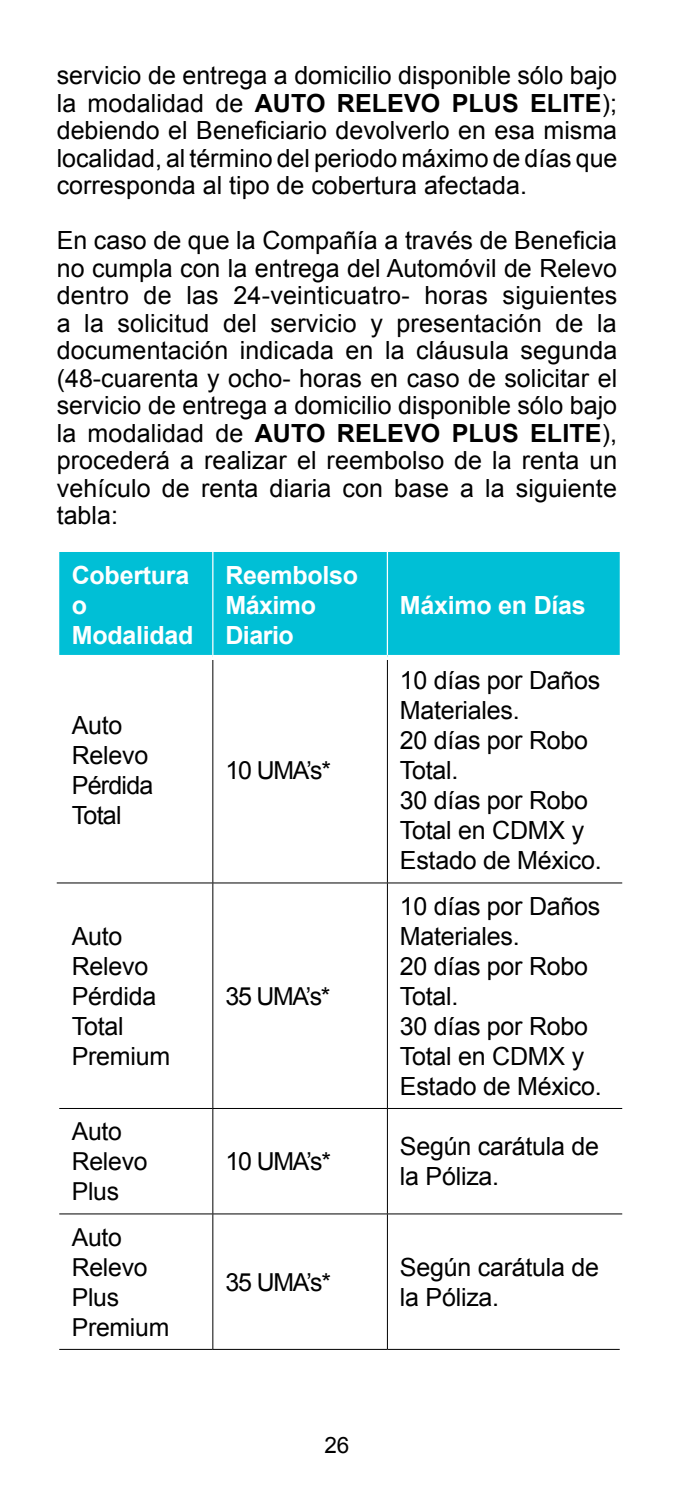
<style>
.page{position:relative;width:674px;height:1489px;background:#fff}
.page>*{position:absolute;margin:0;border:0;box-sizing:border-box;transform-origin:0 0}
.t1{font:25px/30px "Arial";letter-spacing:-.01em;color:#000}
.t2{font:700 25px/30px "Arial";letter-spacing:-.01em;color:#fff}
.t3{font:25px/30px "Arial";letter-spacing:-.03em;color:#000}
.t4{font:24.75px/30px "Arial";letter-spacing:-.01em;color:#000}
.t5{font:22.5px "Arial";color:#000}
.s1{font-weight:700}
.s2{font-size:25px}
</style>
<div class="page">
<div style="left:59px;top:552px;width:560px;height:103px;background:#00bfd6"></div>
<svg style="left:59px;top:883px;width:560px;height:224px"></svg>
<svg style="left:59px;top:1108px;width:558px;height:105px"></svg>
<svg style="left:59px;top:1214px;width:560px;height:134px"></svg>
<hr style="left:212px;top:660px;width:1px;height:222px;background:#000">
<hr style="left:387px;top:660px;width:1px;height:222px;background:#000">
<hr style="left:57px;top:882px;width:156px;height:1px;background:#000">
<hr style="left:213px;top:882px;width:174px;height:1px;background:#000">
<hr style="left:212px;top:883px;width:1px;height:225px;background:#000">
<hr style="left:387px;top:882px;width:235px;height:1px;background:#000">
<hr style="left:387px;top:883px;width:1px;height:225px;background:#000">
<hr style="left:59px;top:1107px;width:154px;height:1px;background:#000">
<hr style="left:213px;top:1107px;width:174px;height:1px;background:#000">
<hr style="left:212px;top:1108px;width:1px;height:105px;background:#000">
<hr style="left:387px;top:1107px;width:235px;height:1px;background:#000">
<hr style="left:387px;top:1108px;width:1px;height:105px;background:#000">
<hr style="left:59px;top:1213px;width:154px;height:1px;background:#000">
<hr style="left:213px;top:1213px;width:174px;height:1px;background:#000">
<hr style="left:212px;top:1214px;width:1px;height:134px;background:#000">
<hr style="left:387px;top:1213px;width:235px;height:1px;background:#000">
<hr style="left:387px;top:1214px;width:1px;height:134px;background:#000">
<hr style="left:59px;top:1348px;width:154px;height:1px;background:#000">
<hr style="left:213px;top:1348px;width:174px;height:1px;background:#000">
<hr style="left:387px;top:1348px;width:232px;height:1px;background:#000">
<hr style="left:212px;top:552px;width:1px;height:103px;background:#fff">
<hr style="left:386px;top:552px;width:2px;height:103px;background:#fff">
<p class="t1" style="left:57px;top:62px;width:562px;line-height:27.5px;text-align:justify">servicio de entrega a domicilio disponible sólo bajo la modalidad de <span class="s1">AUTO RELEVO PLUS ELITE</span>); debiendo el Beneficiario devolverlo en esa misma localidad, al término del periodo máximo de días que corresponda al tipo de cobertura afectada.</p>
<p class="t1" style="left:57px;top:227px;width:562px;line-height:27.5px;text-align:justify">En caso de que la Compañía a través de Beneficia no cumpla con la entrega del Automóvil de Relevo dentro de las 24-veinticuatro- horas siguientes a la solicitud del servicio y presentación de la documentación indicada en la cláusula segunda (48-cuarenta y ocho- horas en caso de solicitar el servicio de entrega a domicilio disponible sólo bajo la modalidad de <span class="s1">AUTO RELEVO PLUS ELITE</span>), procederá a realizar el reembolso de la renta un vehículo de renta diaria con base a la siguiente tabla:</p>
<p class="t2" style="left:72px;top:560px;width:123px">Cobertura o<br>Modalidad</p>
<p class="t2" style="left:225px;top:560px;width:134px">Reembolso<br>Máximo<br>Diario</p>
<p class="t3" style="left:72px;top:710px;width:83px">Auto<br>Relevo<br>Pérdida<br>Total</p>
<p class="t1" style="left:72px;top:921px;width:100px">Auto<br>Relevo<br>Pérdida<br>Total<br>Premium</p>
<p class="t4" style="left:72px;top:1116px;width:77px">Auto<br>Relevo<br>Plus</p>
<p class="t4" style="left:72px;top:1221px;width:99px">Auto<br>Relevo<br>Plus<br>Premium</p>
<p class="t4" style="left:225px;top:755px;width:107px"><span class="s2">10</span> UMA’s*</p>
<p class="t4" style="left:225px;top:981px;width:107px"><span class="s2">35</span> UMA’s*</p>
<p class="t4" style="left:225px;top:1146px;width:107px"><span class="s2">10</span> UMA’s*</p>
<p class="t4" style="left:225px;top:1266px;width:107px"><span class="s2">35</span> UMA’s*</p>
<p class="t5" style="left:324px;top:1430px;width:27px">26</p>
<p class="t2" style="left:399px;top:590px;width:187px">Máximo en Días</p>
<p class="t1" style="left:399px;top:665px;width:203px">10 días por Daños<br>Materiales.<br>20 días por Robo<br>Total.<br>30 días por Robo<br>Total en CDMX y<br>Estado de México.</p>
<p class="t1" style="left:399px;top:891px;width:203px">10 días por Daños<br>Materiales.<br>20 días por Robo<br>Total.<br>30 días por Robo<br>Total en CDMX y<br>Estado de México.</p>
<p class="t1" style="left:399px;top:1131px;width:200px">Según carátula de la Póliza.</p>
<p class="t1" style="left:399px;top:1251px;width:200px">Según carátula de la Póliza.</p>
</div>
